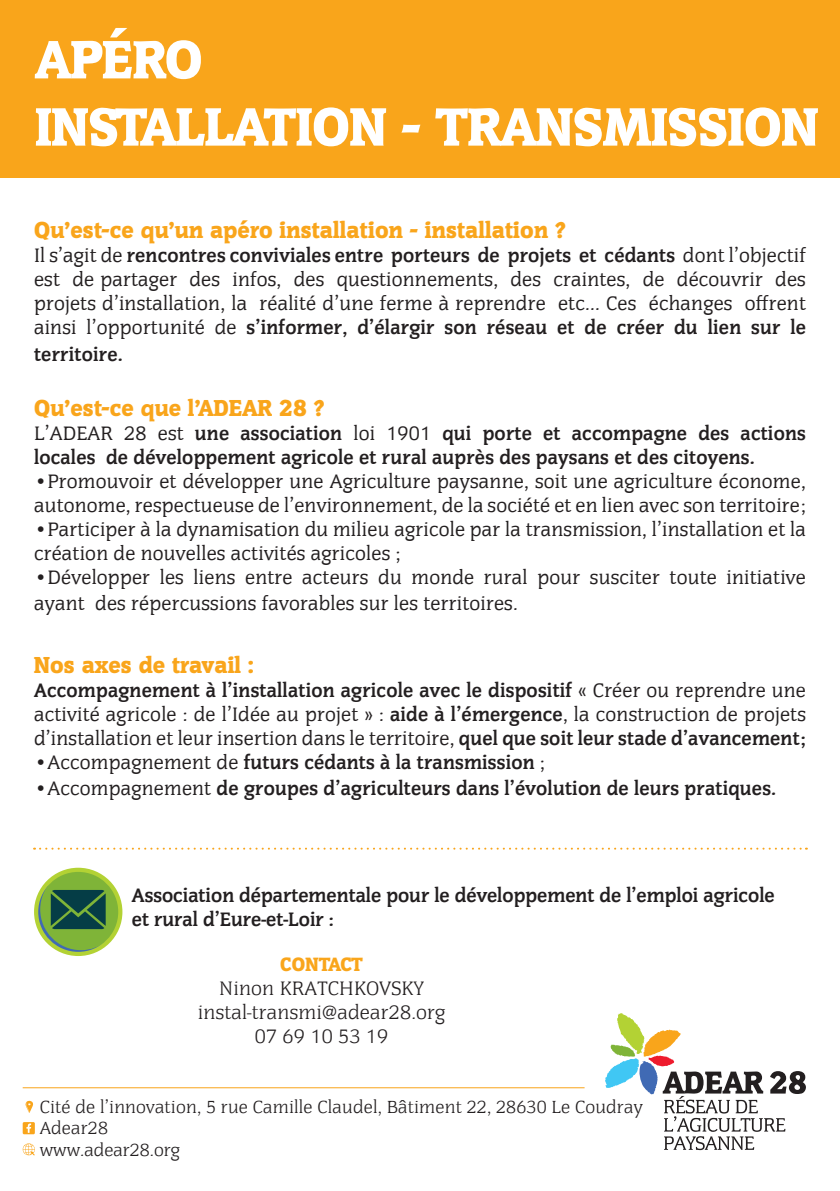
<style>
.page{position:relative;width:840px;height:1191px;background:#fff}
.page>*{position:absolute;margin:0;border:0;box-sizing:border-box;transform-origin:0 0}
.t1{font:800 56px/67.2px "Congress EF";color:#fff}
.t2{font:800 24px "Congress EF";letter-spacing:.01em;color:#f9a51b}
.t3{font:20px/24px "Congress";letter-spacing:.01em;color:#231f20}
.t4{font:700 20px/24px "Congress";letter-spacing:.01em;color:#231f20}
.t5{font:300 20px/24px "Congress";letter-spacing:.01em;color:#231f20;text-align:center}
.t6{font:800 20px "Congress EF";letter-spacing:-.005em;color:#f9a51b}
.t7{font:300 18px/21.6px "Congress";letter-spacing:.01em;color:#231f20}
.s1{font-weight:700}
.s2{font-weight:400}
</style>
<div class="page">
<div style="left:0;top:0;width:839px;height:177px;background:#f9a51b"></div>
<svg style="left:23px;top:1122px;width:12px;height:12px"></svg>
<svg style="left:22px;top:1143px;width:13px;height:12px"></svg>
<svg style="left:25px;top:1100px;width:8px;height:12px"></svg>
<hr style="left:23px;top:1087px;width:561px;height:1px;background:#f9a51b">
<svg style="left:605px;top:1013px;width:200px;height:137px"></svg>
<svg style="left:34px;top:847px;width:772px;height:2px"></svg>
<svg style="left:34px;top:867px;width:88px;height:89px"></svg>
<h1 class="t1" style="left:35px;top:25px;width:784px">APÉRO<br>INSTALLATION - TRANSMISSION</h1>
<p class="t2" style="left:34px;top:215px;width:533px">Qu’est-ce qu’un apéro installation - installation ?</p>
<p class="t3" style="left:34px;top:244px;width:773px;text-align:justify">Il s’agit de <span class="s1">rencontres conviviales entre porteurs de projets et cédants</span> dont l’objectif est de partager des infos, des questionnements, des craintes, de découvrir des projets d’installation, la réalité d’une ferme à reprendre etc... Ces échanges offrent ainsi l’opportunité de <span class="s1">s’informer, d’élargir son réseau et de créer du lien sur le</span></p>
<p class="t4" style="left:34px;top:342px;width:90px">territoire.</p>
<p class="t2" style="left:34px;top:393px;width:292px">Qu’est-ce que l’ADEAR 28 ?</p>
<p class="t4" style="left:34px;top:421px;width:772px"><span class="s2">L’ADEAR 28 est</span> une association <span class="s2">loi 1901</span> qui porte et accompagne des actions locales de développement agricole et rural auprès des paysans et des citoyens.</p>
<p class="t3" style="left:34px;top:469px;width:773px">•Promouvoir et développer une Agriculture paysanne, soit une agriculture économe, autonome, respectueuse de l’environnement, de la société et en lien avec son territoire;</p>
<p class="t3" style="left:34px;top:517px;width:772px">•Participer à la dynamisation du milieu agricole par la transmission, l’installation et la création de nouvelles activités agricoles ;</p>
<p class="t3" style="left:34px;top:564px;width:773px;line-height:26.4px">•Développer les liens entre acteurs du monde rural pour susciter toute initiative ayant des répercussions favorables sur les territoires.</p>
<p class="t2" style="left:34px;top:650px;width:221px">Nos axes de travail :</p>
<p class="t3" style="left:34px;top:678px;width:773px;text-align:justify"><span class="s1">Accompagnement à l’installation agricole avec le dispositif</span> « Créer ou reprendre une activité agricole : de l’Idée au projet » : <span class="s1">aide à l’émergence</span>, la construction de projets d’installation et leur insertion dans le territoire, <span class="s1">quel que soit leur stade d’avancement;</span></p>
<p class="t4" style="left:34px;top:750px;width:512px"><span class="s2">•Accompagnement de</span> futurs cédants à la transmission <span class="s2">;</span></p>
<p class="t4" style="left:34px;top:777px;width:743px"><span class="s2">•Accompagnement</span> de groupes d’agriculteurs dans l’évolution de leurs pratiques.</p>
<p class="t4" style="left:132px;top:884px;width:644px">Association départementale pour le développement de l’emploi agricole et rural d’Eure-et-Loir :</p>
<p class="t6" style="left:280px;top:951px;width:84px">CONTACT</p>
<p class="t5" style="left:198px;top:976px;width:249px">Ninon KRATCHKOVSKY instal-transmi@adear28.org<br>07 69 10 53 19</p>
<p class="t7" style="left:40px;top:1096px;width:604px">Cité de l’innovation, 5 rue Camille Claudel, Bâtiment 22, 28630 Le Coudray<br>Adear28<br>www.adear28.org</p>
</div>
